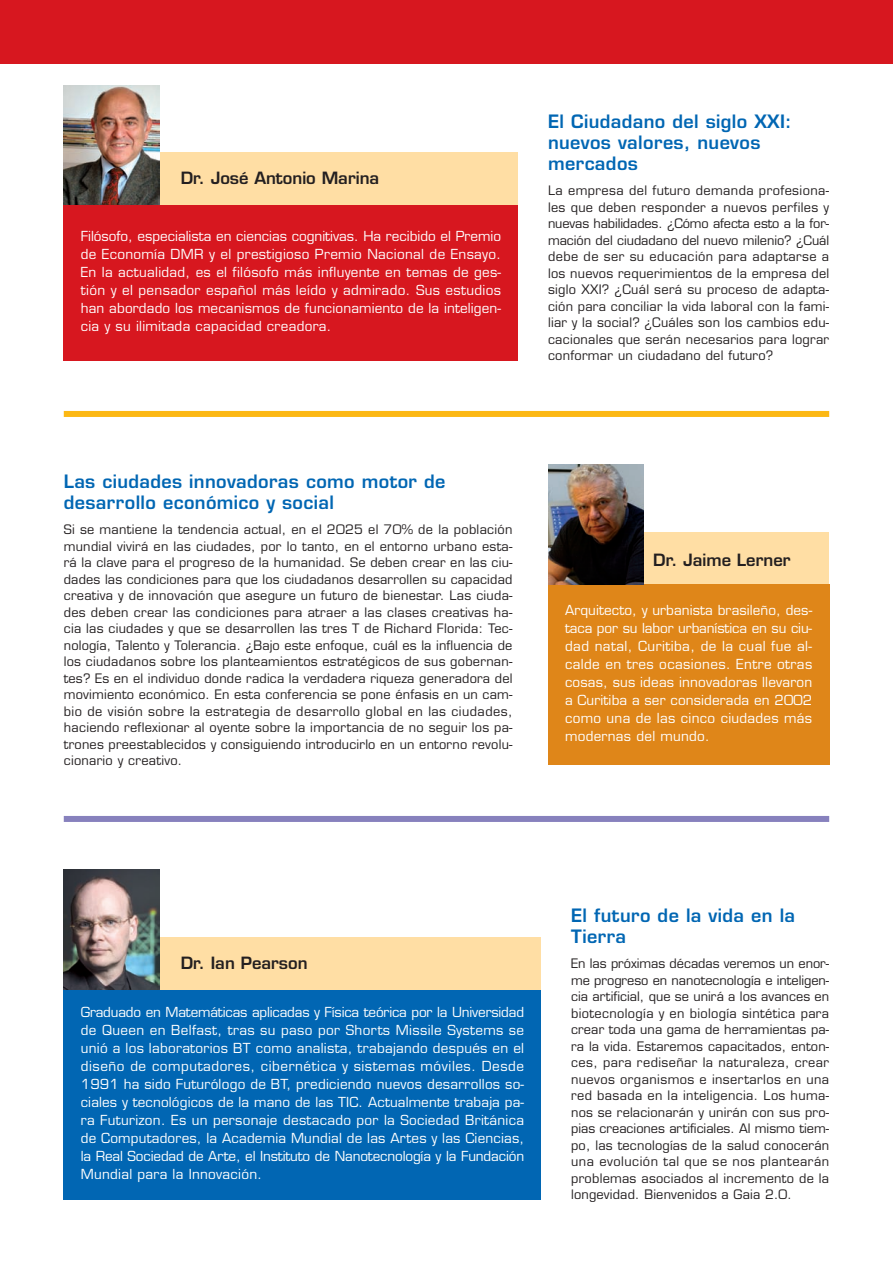
<style>
.page{position:relative;width:893px;height:1263px;background:#fff}
.page>*{position:absolute;margin:0;border:0;box-sizing:border-box;transform-origin:0 0}
.t1{font:600 18px/21px "Eurostile";letter-spacing:.02em;color:#0166b3}
.t2{font:600 16.5px "Eurostile";color:#231f20}
.t3{font:13.5px/18px "Eurostile";letter-spacing:.02em;color:#fff;text-align:justify}
.t4{font:12.75px/16.5px "Eurostile";letter-spacing:.02em;color:#231f20;text-align:justify}
</style>
<div class="page">
<div style="left:159px;top:153px;width:359px;height:52px;background:#ffdea4"></div>
<img style="left:64px;top:85px;width:95px;height:120px">
<div style="left:64px;top:411px;width:765px;height:6px;background:#fcb814"></div>
<div style="left:64px;top:816px;width:765px;height:6px;background:#8781bd"></div>
<div style="left:0;top:0;width:893px;height:64px;background:#d7171f"></div>
<div style="left:64px;top:205px;width:454px;height:155px;background:#d7171f"></div>
<div style="left:64px;top:989px;width:477px;height:210px;background:#0166b3"></div>
<div style="left:644px;top:532px;width:185px;height:52px;background:#ffdea4"></div>
<div style="left:548px;top:584px;width:281px;height:181px;background:#df8619"></div>
<img style="left:548px;top:464px;width:96px;height:120px">
<div style="left:159px;top:937px;width:382px;height:52px;background:#ffdea4"></div>
<img style="left:64px;top:869px;width:95px;height:120px">
<p class="t2" style="left:181px;top:172px;width:200px">Dr. José Antonio Marina</p>
<p class="t3" style="left:81px;top:228px;width:422px">Filósofo, especialista en ciencias cognitivas. Ha recibido el Premio de Economía DMR y el prestigioso Premio Nacional de Ensayo.<br>En la actualidad, es el filósofo más influyente en temas de ges&shy;tión y el pensador español más leído y admirado. Sus estudios han abordado los mecanismos de funcionamiento de la inteligen&shy;cia y su ilimitada capacidad creadora.</p>
<h1 class="t1" style="left:548px;top:113px;width:245px">El Ciudadano del siglo XXI: nuevos valores, nuevos mercados</h1>
<p class="t4" style="left:548px;top:184px;width:283px">La empresa del futuro demanda profesiona&shy;les que deben responder a nuevos perfiles y nuevas habilidades. ¿Cómo afecta esto a la for&shy;mación del ciudadano del nuevo milenio? ¿Cuál debe de ser su educación para adaptarse a los nuevos requerimientos de la empresa del siglo XXI? ¿Cuál será su proceso de adapta&shy;ción para conciliar la vida laboral con la fami&shy;liar y la social? ¿Cuáles son los cambios edu&shy;cacionales que serán necesarios para lograr conformar un ciudadano del futuro?</p>
<h1 class="t1" style="left:64px;top:473px;width:383px">Las ciudades innovadoras como motor de desarrollo económico y social</h1>
<p class="t4" style="left:64px;top:522px;width:450px">Si se mantiene la tendencia actual, en el 2025 el 70% de la población mundial vivirá en las ciudades, por lo tanto, en el entorno urbano esta&shy;rá la clave para el progreso de la humanidad. Se deben crear en las ciu&shy;dades las condiciones para que los ciudadanos desarrollen su capacidad creativa y de innovación que asegure un futuro de bienestar. Las ciuda&shy;des deben crear las condiciones para atraer a las clases creativas ha&shy;cia las ciudades y que se desarrollen las tres T de Richard Florida: Tec&shy;nología, Talento y Tolerancia. ¿Bajo este enfoque, cuál es la influencia de los ciudadanos sobre los planteamientos estratégicos de sus gobernan&shy;tes? Es en el individuo donde radica la verdadera riqueza generadora del movimiento económico. En esta conferencia se pone énfasis en un cam&shy;bio de visión sobre la estrategia de desarrollo global en las ciudades, haciendo reflexionar al oyente sobre la importancia de no seguir los pa&shy;trones preestablecidos y consiguiendo introducirlo en un entorno revolu&shy;cionario y creativo.</p>
<p class="t2" style="left:653px;top:553px;width:139px">Dr. Jaime Lerner</p>
<p class="t3" style="left:565px;top:603px;width:249px">Arquitecto, y urbanista brasileño, des&shy;taca por su labor urbanística en su ciu&shy;dad natal, Curitiba, de la cual fue al&shy;calde en tres ocasiones. Entre otras cosas, sus ideas innovadoras llevaron a Curitiba a ser considerada en 2002 como una de las cinco ciudades más modernas del mundo.</p>
<p class="t2" style="left:181px;top:956px;width:128px">Dr. Ian Pearson</p>
<p class="t3" style="left:81px;top:1004px;width:445px">Graduado en Matemáticas aplicadas y Física teórica por la Universidad de Queen en Belfast, tras su paso por Shorts Missile Systems se unió a los laboratorios BT como analista, trabajando después en el diseño de computadores, cibernética y sistemas móviles. Desde 1991 ha sido Futurólogo de BT, prediciendo nuevos desarrollos so&shy;ciales y tecnológicos de la mano de las TIC. Actualmente trabaja pa&shy;ra Futurizon. Es un personaje destacado por la Sociedad Británica de Computadores, la Academia Mundial de las Artes y las Ciencias, la Real Sociedad de Arte, el Instituto de Nanotecnología y la Fundación Mundial para la Innovación.</p>
<h1 class="t1" style="left:571px;top:907px;width:226px">El futuro de la vida en la<br>Tierra</h1>
<p class="t4" style="left:571px;top:957px;width:260px">En las próximas décadas veremos un enor&shy;me progreso en nanotecnología e inteligen&shy;cia artificial, que se unirá a los avances en biotecnología y en biología sintética para crear toda una gama de herramientas pa&shy;ra la vida. Estaremos capacitados, enton&shy;ces, para rediseñar la naturaleza, crear nuevos organismos e insertarlos en una red basada en la inteligencia. Los huma&shy;nos se relacionarán y unirán con sus pro&shy;pias creaciones artificiales. Al mismo tiem&shy;po, las tecnologías de la salud conocerán una evolución tal que se nos plantearán problemas asociados al incremento de la longevidad. Bienvenidos a Gaia 2.0.</p>
</div>
